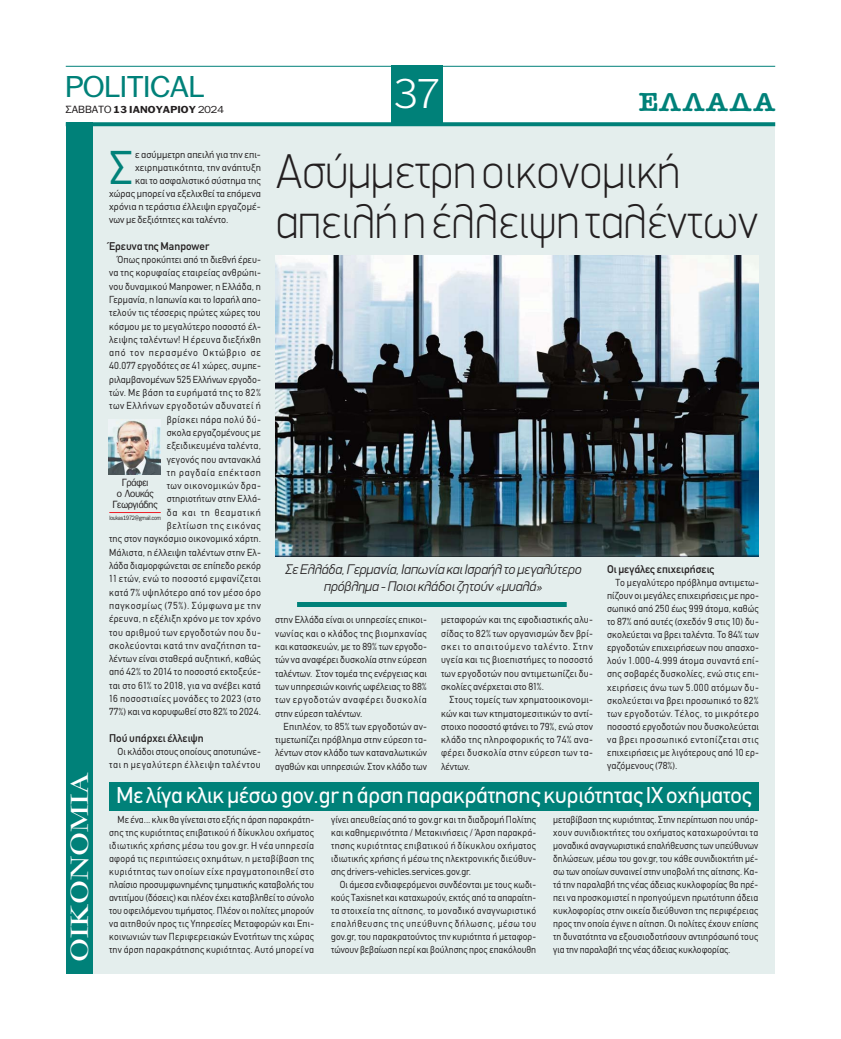
<style>
.page{position:relative;width:841px;height:1039px;background:#fff}
.page>*{position:absolute;margin:0;border:0;box-sizing:border-box;transform-origin:0 0}
.t1{font:100 49px/50px "PF Din Display";color:#231f20;scale:.96 1}
.t2{font:46.5px "CF Din";color:#008179}
.t3{font:300 40px "PF Franklin Gothic";color:#fff}
.t4{font:29px "PF Franklin Gothic";color:#008179;scale:1.1 1}
.t5{font:700 27.2px "PF Garamond Classic";color:#fff;scale:1.17 1}
.t6{font:26px "American Type ITC Hel Dm Bd";letter-spacing:.07em;color:#008179;scale:1.06 1}
.t7{font:23px "PF Din Text";letter-spacing:-.01em;color:#fff}
.t8{font:italic 300 14px/17px "PF Din Display";color:#231f20;text-align:center}
.t9{font:11px "CF Din";color:#231f20}
.t10{font:10px/13.3px "CF Din";letter-spacing:.015em;color:#231f20;text-align:justify}
.t11{font:10px/13px "CF Din";letter-spacing:.015em;color:#231f20;text-align:justify;scale:.94 1}
.t12{font:10px/13px "CF Din";letter-spacing:.015em;color:#231f20;text-align:justify;scale:.95 1}
.t13{font:10px/13.3px "CF Din";letter-spacing:.035em;color:#231f20;text-align:right}
.t14{font:10px/11px "PF Franklin Gothic";color:#231f20;text-align:center;scale:.95 1}
.t15{font:700 9.7px "PF Franklin Gothic";letter-spacing:.01em;color:#231f20;scale:1.1 1}
.t16{font:6px "PF Franklin Gothic";color:#231f20;scale:.83 1}
.s1{font-weight:400;font-size:10px}
.s2{font-weight:400}
</style>
<div class="page">
<div style="left:88px;top:125px;width:686px;height:849px;background:#e4eeed"></div>
<hr style="left:66px;top:66px;width:708px;height:1px;background:#008179">
<svg style="left:92px;top:122px;width:682px;height:4px;background:#0f8880"></svg>
<div style="left:391px;top:66px;width:51px;height:60px;background:#008179"></div>
<div style="left:66px;top:122px;width:26px;height:852px;background:#008179"></div>
<img style="left:275px;top:256px;width:482px;height:300px">
<div style="left:109px;top:782px;width:648px;height:28px;background:#008179"></div>
<div style="left:297px;top:602px;width:269px;height:5px;background:#008179"></div>
<img style="left:109px;top:419px;width:51px;height:55px">
<hr style="left:109px;top:512px;width:52px;height:1px;background:#ed1c24">
<h3 class="t4" style="left:66px;top:70px;width:127px">ΡOLITICAL</h3>
<h3 class="t3" style="left:393px;top:71px;width:48px">37</h3>
<p class="t15" style="left:66px;top:106px;width:145px"><span class="s1">ΣΑΒΒΑΤΟ</span> 13 ΙΑΝΟΥΑΡΙΟΥ <span class="s2">2024</span></p>
<h3 class="t6" style="left:638px;top:87px;width:130px">ΕΛΛΑΔΑ</h3>
<h3 class="t5" style="left:66px;top:961px;width:164px;rotate:-90deg">ΟΙΚΟΝΟΜΙΑ</h3>
<h2 class="t2" style="left:109px;top:150px;width:25px">Σ</h2>
<p class="t10" style="left:135px;top:149px;width:127px">ε ασύμμετρη απειλή για την επι-</p>
<p class="t10" style="left:135px;top:162px;width:127px">χειρηματικότητα, την ανάπτυξη</p>
<p class="t10" style="left:135px;top:175px;width:127px">και το ασφαλιστικό σύστημα της</p>
<p class="t10" style="left:109px;top:188px;width:153px">χώρας μπορεί να εξελιχθεί τα επόμενα</p>
<p class="t10" style="left:109px;top:201px;width:153px">χρόνια η τεράστια έλλειψη εργαζομέ-</p>
<p class="t10" style="left:109px;top:214px;width:121px">νων με δεξιότητες και ταλέντο.</p>
<p class="t9" style="left:109px;top:242px;width:102px">Έρευνα της Μanpower</p>
<p class="t10" style="left:109px;top:254px;width:153px;text-align:right">Όπως προκύπτει από τη διεθνή έρευ&shy;να της κορυφαίας εταιρείας ανθρώπι&shy;νου δυναμικού Μanpower, η Ελλάδα, η<br>Γερμανία, η Ιαπωνία και το Ισραήλ απο&shy;τελούν τις τέσσερις πρώτες χώρες του κόσμου με το μεγαλύτερο ποσοστό έλ&shy;λειψης ταλέντων! Η έρευνα διεξήχθη από τον περασμένο Οκτώβριο σε<br>40.077 εργοδότες σε 41 χώρες, συμπε&shy;ριλαμβανομένων 525 Ελλήνων εργοδο&shy;τών. Με βάση τα ευρήματά της το 82% των Ελλήνων εργοδοτών αδυνατεί ή βρίσκει πάρα πολύ δύ-<br>σκολα εργαζομένους με εξειδικευμένα ταλέντα,<br>γεγονός που αντανακλά<br>τη ραγδαία επέκταση<br>των οικονομικών δρα-<br>στηριοτήτων στην Ελλά-<br>δα και τη θεαματική<br>βελτίωση της εικόνας<br>της στον παγκόσμιο οικονομικό χάρτη.<br>Μάλιστα, η έλλειψη ταλέντων στην Ελ&shy;λάδα διαμορφώνεται σε επίπεδο ρεκόρ<br>11 ετών, ενώ το ποσοστό εμφανίζεται κατά 7% υψηλότερο από τον μέσο όρο παγκοσμίως (75%). Σύμφωνα με την έρευνα, η εξέλιξη χρόνο με τον χρόνο του αριθμού των εργοδοτών που δυ&shy;σκολεύονται κατά την αναζήτηση τα&shy;λέντων είναι σταθερά αυξητική, καθώς από 42% το 2014 το ποσοστό εκτοξεύε&shy;ται στο 61% το 2018, για να ανέβει κατά<br>16 ποσοστιαίες μονάδες το 2023 (στο<br>77%) και να κορυφωθεί στο 82% το 2024.</p>
<p class="t9" style="left:109px;top:733px;width:96px">Πού υπάρχει έλλειψη</p>
<p class="t13" style="left:109px;top:746px;width:153px">Οι κλάδοι στους οποίους αποτυπώνε&shy;ται η μεγαλύτερη έλλειψη ταλέντου</p>
<p class="t14" style="left:113px;top:476px;width:49px">Γράφει<br>o Λουκάς<br>Γεωργιάδης</p>
<p class="t16" style="left:109px;top:514px;width:63px">loukas1972@gmail.com</p>
<h1 class="t1" style="left:275px;top:151px;width:503px">Ασύμμετρη οικονομική απειλή η έλλειψη ταλέντων</h1>
<h3 class="t8" style="left:285px;top:560px;width:298px">Σε Ελλάδα, Γερμανία, Ιαπωνία και Ισραήλ το μεγαλύτερο πρόβλημα - Ποιοι κλάδοι ζητούν «μυαλά»</h3>
<p class="t10" style="left:275px;top:614px;width:153px">στην Ελλάδα είναι οι υπηρεσίες επικοι&shy;νωνίας και ο κλάδος της βιομηχανίας και κατασκευών, με το 89% των εργοδο&shy;τών να αναφέρει δυσκολία στην εύρεση ταλέντων. Στον τομέα της ενέργειας και των υπηρεσιών κοινής ωφέλειας το 88% των εργοδοτών αναφέρει δυσκολία στην εύρεση ταλέντων.</p>
<p class="t10" style="left:275px;top:720px;width:153px;text-indent:9px">Επιπλέον, το 85% των εργοδοτών αν&shy;τιμετωπίζει πρόβλημα στην εύρεση τα&shy;λέντων στον κλάδο των καταναλωτικών αγαθών και υπηρεσιών. Στον κλάδο των</p>
<p class="t10" style="left:441px;top:614px;width:153px">μεταφορών και της εφοδιαστικής αλυ&shy;σίδας το 82% των οργανισμών δεν βρί&shy;σκει το απαιτούμενο ταλέντο. Στην υγεία και τις βιοεπιστήμες το ποσοστό των εργοδοτών που αντιμετωπίζει δυ&shy;σκολίες ανέρχεται στο 81%.</p>
<p class="t10" style="left:441px;top:694px;width:153px;text-indent:9px">Στους τομείς των χρηματοοικονομι&shy;κών και των κτηματομεσιτικών το αντί&shy;στοιχο ποσοστό φτάνει το 79%, ενώ στον κλάδο της πληροφορικής το 74% ανα&shy;φέρει δυσκολία στην εύρεση των τα&shy;λέντων.</p>
<p class="t9" style="left:606px;top:564px;width:109px">Οι μεγάλες επιχειρήσεις</p>
<p class="t10" style="left:606px;top:576px;width:153px;text-indent:9px">Το μεγαλύτερο πρόβλημα αντιμετω&shy;πίζουν οι μεγάλες επιχειρήσεις με προ&shy;σωπικό από 250 έως 999 άτομα, καθώς το 87% από αυτές (σχεδόν 9 στις 10) δυ&shy;σκολεύεται να βρει ταλέντα. Το 84% των εργοδοτών επιχειρήσεων που απασχο&shy;λούν 1.000-4.999 άτομα συναντά επί&shy;σης σοβαρές δυσκολίες, ενώ στις επι&shy;χειρήσεις άνω των 5.000 ατόμων δυ&shy;σκολεύεται να βρει προσωπικό το 82% των εργοδοτών. Τέλος, το μικρότερο ποσοστό εργοδοτών που δυσκολεύεται να βρει προσωπικό εντοπίζεται στις επιχειρήσεις με λιγότερους από 10 ερ&shy;γαζόμενους (78%).</p>
<h3 class="t7" style="left:116px;top:786px;width:636px">Με λίγα κλικ μέσω gov.gr η άρση παρακράτησης κυριότητας ΙΧ οχήματος</h3>
<p class="t12" style="left:109px;top:814px;width:217px;text-indent:9px">Με ένα... κλικ θα γίνεται στο εξής η άρση παρακράτη&shy;σης της κυριότητας επιβατικού ή δίκυκλου οχήματος ιδιωτικής χρήσης μέσω του gov.gr. Η νέα υπηρεσία αφορά τις περιπτώσεις οχημάτων, η μεταβίβαση της κυριότητας των οποίων είχε πραγματοποιηθεί στο πλαίσιο προσυμφωνημένης τμηματικής καταβολής του αντιτίμου (δόσεις) και πλέον έχει καταβληθεί το σύνολο του οφειλόμενου τιμήματος. Πλέον οι πολίτες μπορούν να αιτηθούν προς τις Υπηρεσίες Μεταφορών και Επι&shy;κοινωνιών των Περιφερειακών Ενοτήτων της χώρας την άρση παρακράτησης κυριότητας. Αυτό μπορεί να</p>
<p class="t12" style="left:331px;top:814px;width:217px">γίνει απευθείας από το gov.gr και τη διαδρομή Πολίτης και καθημερινότητα / Μετακινήσεις / Άρση παρακρά&shy;τησης κυριότητας επιβατικού ή δίκυκλου οχήματος ιδιωτικής χρήσης ή μέσω της ηλεκτρονικής διεύθυν&shy;σης drivers-vehicles.services.gov.gr.</p>
<p class="t11" style="left:331px;top:879px;width:219px;text-indent:9px">Οι άμεσα ενδιαφερόμενοι συνδέονται με τους κωδι&shy;κούς Taxisnet και καταχωρούν, εκτός από τα απαραίτη&shy;τα στοιχεία της αίτησης, το μοναδικό αναγνωριστικό επαλήθευσης της υπεύθυνης δήλωσης, μέσω του gov.gr, του παρακρατούντος την κυριότητα ή μεταφορ&shy;τώνουν βεβαίωση περί και βούλησης προς επακόλουθη</p>
<p class="t11" style="left:553px;top:814px;width:219px">μεταβίβαση της κυριότητας. Στην περίπτωση που υπάρ&shy;χουν συνιδιοκτήτες του οχήματος καταχωρούνται τα μοναδικά αναγνωριστικά επαλήθευσης των υπεύθυνων δηλώσεων, μέσω του gov.gr, του κάθε συνιδιοκτήτη μέ&shy;σω των οποίων συναινεί στην υποβολή της αίτησης. Κα&shy;τά την παραλαβή της νέας άδειας κυκλοφορίας θα πρέ&shy;πει να προσκομιστεί η προηγούμενη πρωτότυπη άδεια κυκλοφορίας στην οικεία διεύθυνση της περιφέρειας προς την οποία έγινε η αίτηση. Οι πολίτες έχουν επίσης τη δυνατότητα να εξουσιοδοτήσουν αντιπρόσωπό τους για την παραλαβή της νέας άδειας κυκλοφορίας.</p>
</div>
